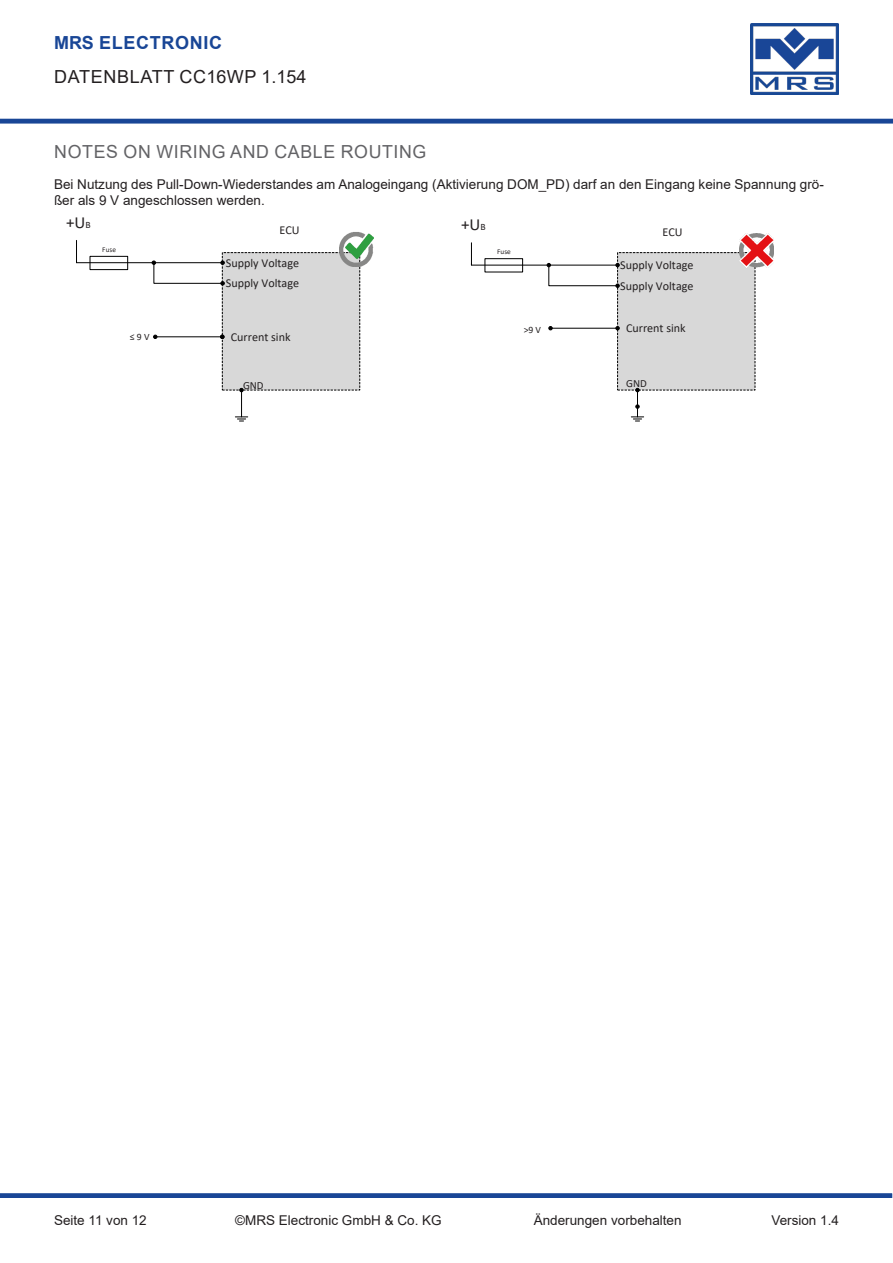
<style>
.page{position:relative;width:893px;height:1263px;background:#fff}
.page>*{position:absolute;margin:0;border:0;box-sizing:border-box;transform-origin:0 0}
.t1{font:18px "Arial";letter-spacing:.035em;color:#636366}
.t2{font:18px "Arial";letter-spacing:.035em;color:#231f20}
.t3{font:700 18px "Arial";letter-spacing:.035em;color:#194696}
.t4{font:16.95px "Calibri";color:#231f20}
.Text{font:13.5px/16.2px "Arial";color:#231f20}
.t5{font:12.15px "Calibri";color:#231f20}
.t6{font:10.95px "Calibri";color:#231f20}
.t7{font:9.75px "Calibri";color:#231f20}
.t8{font:7.35px "Calibri";color:#231f20}
.s1{font-size:9.75px}
</style>
<div class="page">
<img style="left:750px;top:24px;width:89px;height:71px">
<div style="left:0;top:1193px;width:892px;height:5px;background:#194696"></div>
<hr style="left:0;top:119px;width:893px;height:4px;background:#194696">
<div style="left:618px;top:253px;width:137px;height:137px;background:#d8d8d8"></div>
<svg style="left:471px;top:243px;width:148px;height:45px"></svg>
<svg style="left:631px;top:388px;width:13px;height:34px"></svg>
<div style="left:222px;top:253px;width:138px;height:137px;background:#d8d8d8"></div>
<div style="left:222px;top:252px;width:138px;height:138px;border:1px dashed #000"></div>
<svg style="left:76px;top:240px;width:148px;height:45px"></svg>
<svg style="left:235px;top:388px;width:13px;height:34px"></svg>
<img style="left:739px;top:234px;width:35px;height:34px">
<img style="left:339px;top:232px;width:34px;height:34px">
<hr style="left:550px;top:328px;width:68px;height:1px;background:#000">
<svg style="left:220px;top:335px;width:4px;height:4px"></svg>
<hr style="left:155px;top:337px;width:67px;height:1px;background:#000">
<svg style="left:153px;top:335px;width:4px;height:4px"></svg>
<h1 class="t3" style="left:54px;top:30px;width:169px">MRS ELECTRONIC</h1>
<h1 class="t2" style="left:54px;top:64px;width:254px">DATENBLATT CC16WP 1.154</h1>
<p class="t1" style="left:54px;top:139px;width:374px">NOTES ON WIRING AND CABLE ROUTING</p>
<p class="Text" style="left:54px;top:176px;width:771px">Bei Nutzung des Pull-Down-Wiederstandes am Analogeingang (Aktivierung DOM_PD) darf an den Eingang keine Spannung grö&shy;ßer als 9 V angeschlossen werden.</p>
<p class="t4" style="left:461px;top:213px;width:26px">+U<span class="s1">B</span></p>
<p class="t4" style="left:66px;top:211px;width:26px">+U<span class="s1">B</span></p>
<p class="t5" style="left:280px;top:221px;width:22px">ECU</p>
<p class="t5" style="left:662px;top:223px;width:22px">ECU</p>
<p class="t8" style="left:102px;top:244px;width:15px">Fuse</p>
<p class="t7" style="left:130px;top:330px;width:21px">≤9 V</p>
<p class="t5" style="left:226px;top:254px;width:75px">Supply Voltage</p>
<p class="t5" style="left:226px;top:275px;width:75px">Supply Voltage</p>
<p class="t5" style="left:231px;top:328px;width:61px">Current sink</p>
<p class="t6" style="left:243px;top:377px;width:22px">GND</p>
<p class="t8" style="left:497px;top:246px;width:15px">Fuse</p>
<p class="t5" style="left:620px;top:257px;width:75px">Supply Voltage</p>
<p class="t5" style="left:620px;top:277px;width:75px">Supply Voltage</p>
<p class="t7" style="left:524px;top:323px;width:19px">&gt;9 V</p>
<p class="t5" style="left:626px;top:320px;width:61px">Current sink</p>
<p class="t6" style="left:626px;top:376px;width:22px">GND</p>
<p class="Text" style="left:54px;top:1212px;width:94px">Seite 11 von 12</p>
<p class="Text" style="left:235px;top:1212px;width:208px">©MRS Electronic GmbH &amp; Co. KG</p>
<p class="Text" style="left:534px;top:1212px;width:149px">Änderungen vorbehalten</p>
<p class="Text" style="left:771px;top:1212px;width:69px">Version 1.4</p>
</div>
